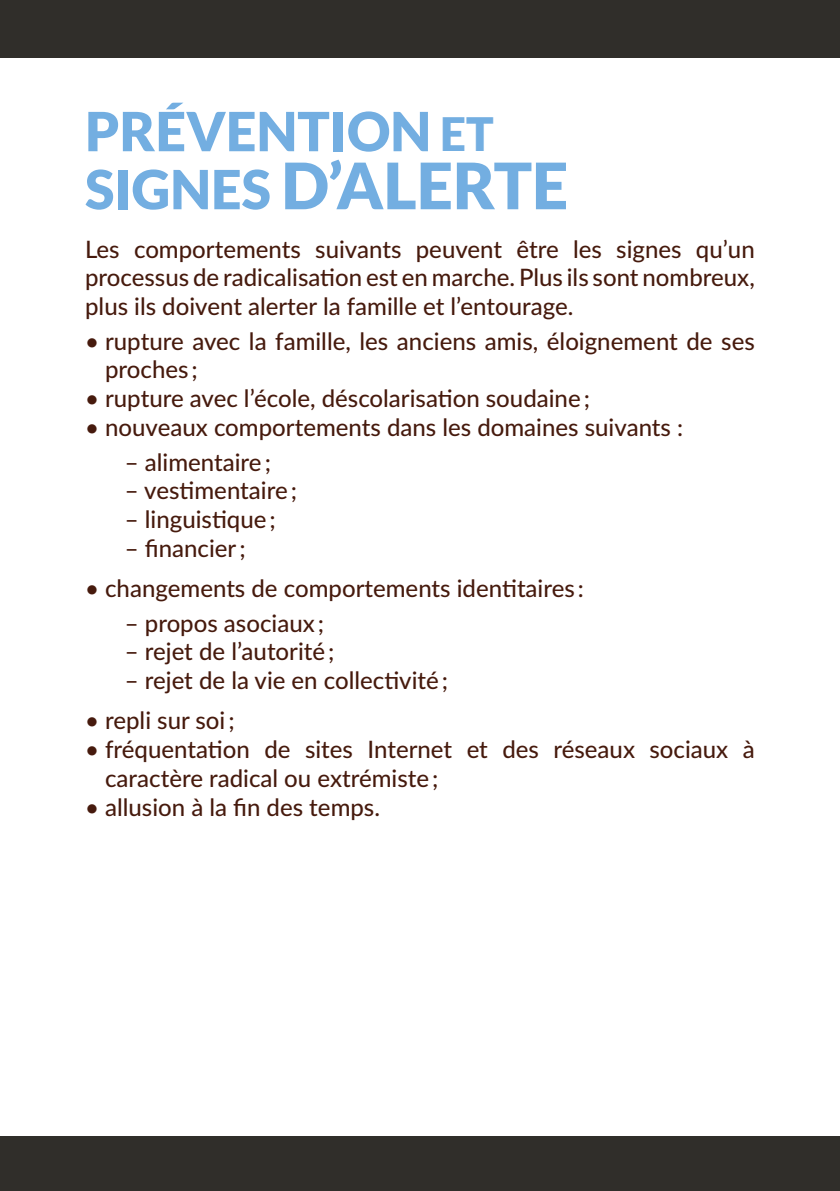
<style>
.page{position:relative;width:840px;height:1191px;background:#fff}
.page>*{position:absolute;margin:0;border:0;box-sizing:border-box;transform-origin:0 0}
.t1{font:900 64px "Lato";color:#73aee1}
.t2{font:900 54px "Lato";color:#73aee1}
.t3{font:500 24px/28.8px "Lato";color:#461a0d}
.s1{font-size:46px}
.s2{font-size:54px}
</style>
<div class="page">
<div style="left:0;top:0;width:839px;height:57px;background:#302e2a"></div>
<div style="left:0;top:1136px;width:839px;height:55px;background:#302e2a"></div>
<h2 class="t2" style="left:85px;top:100px;width:410px">PRÉVENTION <span class="s1">ET</span></h2>
<h1 class="t1" style="left:85px;top:148px;width:484px"><span class="s2">SIGNES</span> D’ALERTE</h1>
<p class="t3" style="left:85px;top:233px;width:670px;text-align:justify">Les comportements suivants peuvent être les signes qu’un processus de radicalisation est en marche. Plus ils sont nombreux, plus ils doivent alerter la famille et l’entourage.</p>
<p class="t3" style="left:105px;top:325px;width:650px;text-indent:-20px">• rupture avec la famille, les anciens amis, éloignement de ses proches ;</p>
<p class="t3" style="left:85px;top:383px;width:506px">• rupture avec l’école, déscolarisation soudaine ;</p>
<p class="t3" style="left:85px;top:412px;width:599px">• nouveaux comportements dans les domaines suivants :</p>
<p class="t3" style="left:125px;top:446px;width:147px">– alimentaire ;</p>
<p class="t3" style="left:125px;top:475px;width:173px">– vestimentaire ;</p>
<p class="t3" style="left:125px;top:504px;width:152px">– linguistique ;</p>
<p class="t3" style="left:125px;top:533px;width:122px">– financier ;</p>
<p class="t3" style="left:85px;top:573px;width:500px">• changements de comportements identitaires :</p>
<p class="t3" style="left:125px;top:607px;width:201px">– propos asociaux ;</p>
<p class="t3" style="left:125px;top:636px;width:211px">– rejet de l’autorité ;</p>
<p class="t3" style="left:125px;top:665px;width:325px">– rejet de la vie en collectivité ;</p>
<p class="t3" style="left:85px;top:705px;width:151px">• repli sur soi ;</p>
<p class="t3" style="left:105px;top:734px;width:650px;text-indent:-20px">• fréquentation de sites Internet et des réseaux sociaux à caractère radical ou extrémiste ;</p>
<p class="t3" style="left:85px;top:791px;width:296px">• allusion à la fin des temps.</p>
</div>
